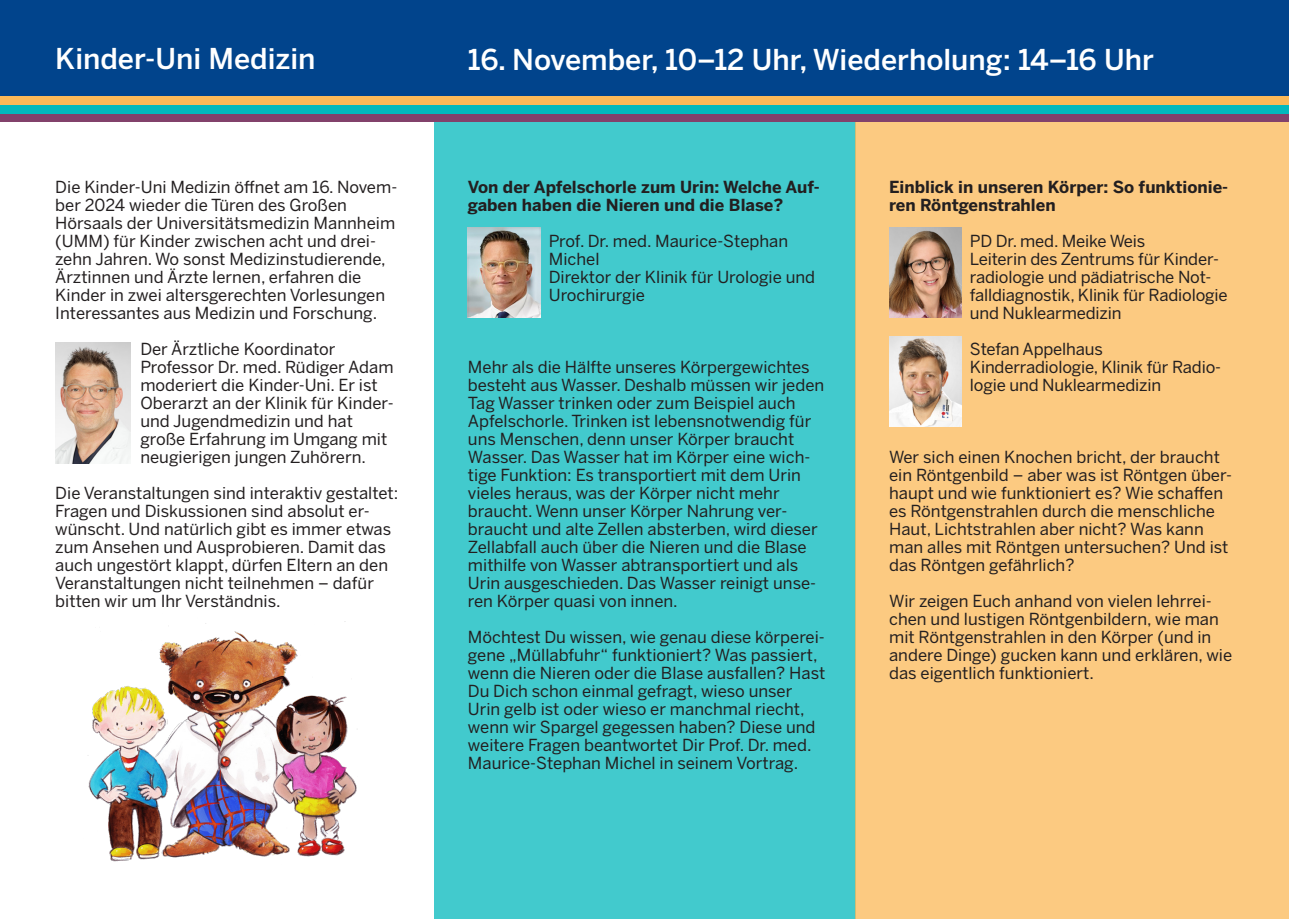
<style>
.page{position:relative;width:1289px;height:919px;background:#fff}
.page>*{position:absolute;margin:0;border:0;box-sizing:border-box;transform-origin:0 0}
.Unterüberschrift_Titel_Flyer{font:500 28.5px "Benton Sans";color:#fff}
.Zwischenüberschrift{font:16.5px/18px "Benton Sans";color:#231f20}
.Zwischenüberschrift-2{font:700 16.5px/18px "Benton Sans";color:#231f20}
</style>
<div class="page">
<div style="left:434px;top:122px;width:421px;height:796px;background:#42cacd"></div>
<div style="left:855px;top:121px;width:433px;height:797px;background:#fcca81"></div>
<div style="left:0;top:0;width:1288px;height:121px;background:#01448c"></div>
<img style="left:87px;top:621px;width:270px;height:241px">
<img style="left:468px;top:227px;width:72px;height:90px">
<img style="left:55px;top:342px;width:75px;height:121px">
<img style="left:889px;top:227px;width:72px;height:90px">
<img style="left:889px;top:336px;width:72px;height:90px">
<div style="left:0;top:113px;width:1288px;height:9px;background:#82416b"></div>
<div style="left:0;top:96px;width:1288px;height:9px;background:#fcb958"></div>
<div style="left:0;top:105px;width:1288px;height:8px;background:#03b9bd"></div>
<p class="Unterüberschrift_Titel_Flyer" style="left:55px;top:41px;width:262px">Kinder-Uni Medizin</p>
<p class="Unterüberschrift_Titel_Flyer" style="left:468px;top:42px;width:687px">16. November, 10–12 Uhr, Wiederholung: 14–16 Uhr</p>
<p class="Zwischenüberschrift" style="left:55px;top:178px;width:341px">Die Kinder-Uni Medizin öffnet am 16. Novem&shy;ber 2024 wieder die Türen des Großen Hörsaals der Universitätsmedizin Mannheim (UMM) für Kinder zwischen acht und drei&shy;zehn Jahren. Wo sonst Medizinstudierende, Ärztinnen und Ärzte lernen, erfahren die Kinder in zwei altersgerechten Vorlesungen Interessantes aus Medizin und Forschung.</p>
<p class="Zwischenüberschrift" style="left:140px;top:340px;width:255px">Der Ärztliche Koordinator<br>Professor Dr. med. Rüdiger Adam moderiert die Kinder-Uni. Er ist<br>Oberarzt an der Klinik für Kinder&shy;und Jugendmedizin und hat große Erfahrung im Umgang mit neugierigen jungen Zuhörern.</p>
<p class="Zwischenüberschrift" style="left:55px;top:484px;width:345px">Die Veranstaltungen sind interaktiv gestaltet:<br>Fragen und Diskussionen sind absolut er&shy;wünscht. Und natürlich gibt es immer etwas zum Ansehen und Ausprobieren. Damit das auch ungestört klappt, dürfen Eltern an den Veranstaltungen nicht teilnehmen – dafür bitten wir um Ihr Verständnis.</p>
<p class="Zwischenüberschrift-2" style="left:468px;top:178px;width:353px">Von der Apfelschorle zum Urin: Welche Auf&shy;gaben haben die Nieren und die Blase?</p>
<p class="Zwischenüberschrift" style="left:549px;top:232px;width:268px">Prof. Dr. med. Maurice-Stephan<br>Michel<br>Direktor der Klinik für Urologie und<br>Urochirurgie</p>
<p class="Zwischenüberschrift" style="left:468px;top:358px;width:358px">Mehr als die Hälfte unseres Körpergewichtes besteht aus Wasser. Deshalb müssen wir jeden Tag Wasser trinken oder zum Beispiel auch Apfelschorle. Trinken ist lebensnotwendig für uns Menschen, denn unser Körper braucht Wasser. Das Wasser hat im Körper eine wich&shy;tige Funktion: Es transportiert mit dem Urin vieles heraus, was der Körper nicht mehr braucht. Wenn unser Körper Nahrung ver&shy;braucht und alte Zellen absterben, wird dieser Zellabfall auch über die Nieren und die Blase mithilfe von Wasser abtransportiert und als Urin ausgeschieden. Das Wasser reinigt unse&shy;ren Körper quasi von innen.</p>
<p class="Zwischenüberschrift" style="left:468px;top:628px;width:359px">Möchtest Du wissen, wie genau diese körperei&shy;gene „Müllabfuhr“ funktioniert? Was passiert, wenn die Nieren oder die Blase ausfallen? Hast Du Dich schon einmal gefragt, wieso unser Urin gelb ist oder wieso er manchmal riecht, wenn wir Spargel gegessen haben? Diese und weitere Fragen beantwortet Dir Prof. Dr. med.<br>Maurice-Stephan Michel in seinem Vortrag.</p>
<p class="Zwischenüberschrift-2" style="left:889px;top:178px;width:340px">Einblick in unseren Körper: So funktionie&shy;ren Röntgenstrahlen</p>
<p class="Zwischenüberschrift" style="left:969px;top:232px;width:259px">PD Dr. med. Meike Weis<br>Leiterin des Zentrums für Kinder&shy;radiologie und pädiatrische Not&shy;falldiagnostik, Klinik für Radiologie und Nuklearmedizin</p>
<p class="Zwischenüberschrift" style="left:969px;top:340px;width:134px">Stefan Appelhaus</p>
<p class="Zwischenüberschrift" style="left:969px;top:358px;width:253px">Kinderradiologie, Klinik für Radio&shy;logie und Nuklearmedizin</p>
<p class="Zwischenüberschrift" style="left:889px;top:448px;width:344px">Wer sich einen Knochen bricht, der braucht ein Röntgenbild – aber was ist Röntgen über&shy;haupt und wie funktioniert es? Wie schaffen es Röntgenstrahlen durch die menschliche Haut, Lichtstrahlen aber nicht? Was kann man alles mit Röntgen untersuchen? Und ist das Röntgen gefährlich?</p>
<p class="Zwischenüberschrift" style="left:889px;top:592px;width:344px">Wir zeigen Euch anhand von vielen lehrrei&shy;chen und lustigen Röntgenbildern, wie man mit Röntgenstrahlen in den Körper (und in andere Dinge) gucken kann und erklären, wie das eigentlich funktioniert.</p>
</div>
